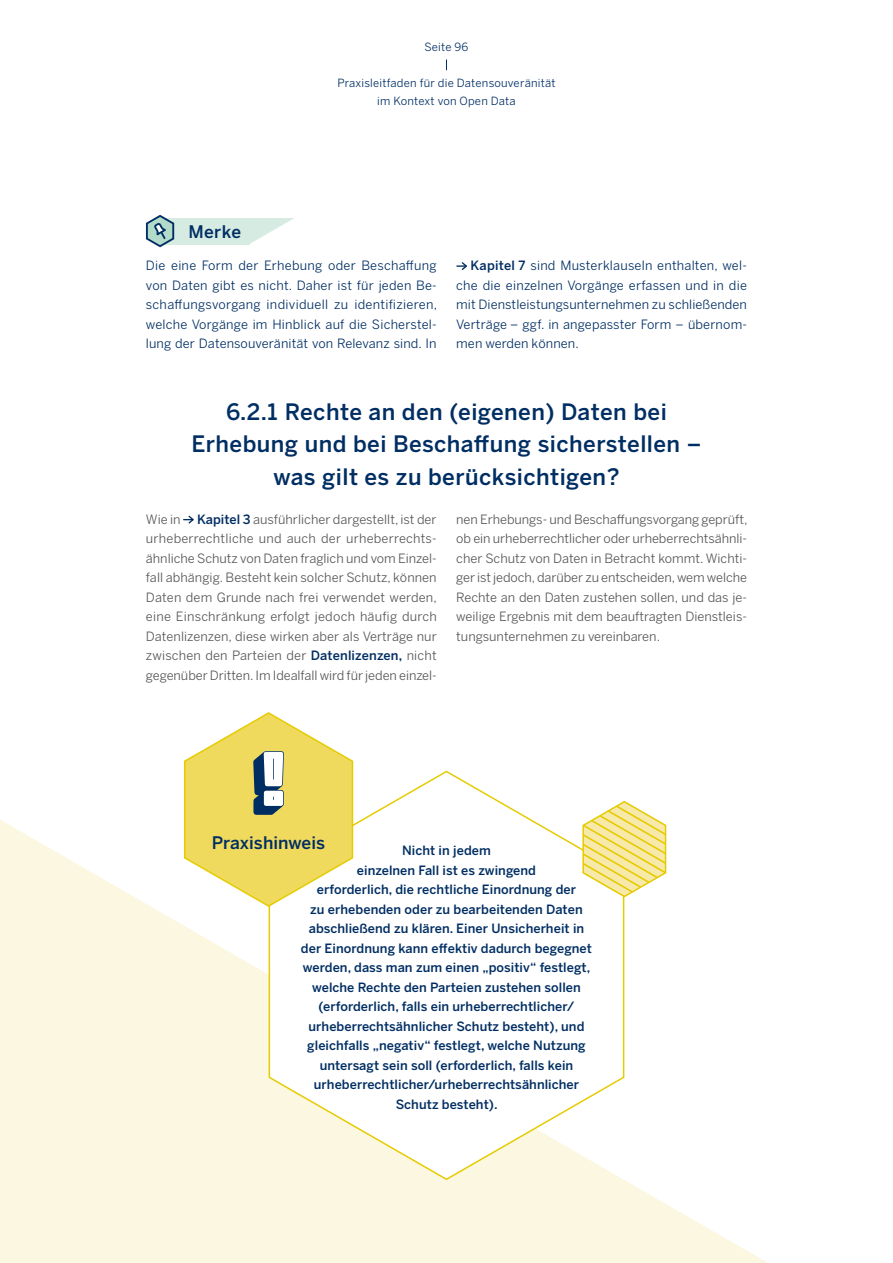
<style>
.page{position:relative;width:893px;height:1263px;background:#fff}
.page>*{position:absolute;margin:0;border:0;box-sizing:border-box;transform-origin:0 0}
._1_1_1_H3_15_21_IHV{font:500 22.5px/32.5px "Benton Sans";letter-spacing:.02em;color:#002e63;text-align:center}
.Praxishinweis_Headli{font:500 17.25px "Benton Sans";letter-spacing:.005em;color:#002e63}
.Merke_Hinweis_Headli{font:500 17.25px "Benton Sans";letter-spacing:.02em;color:#002e63}
.Copytext_8_5_13_s{font:12.75px/19.5px "Benton Sans";letter-spacing:.005em;color:#565656}
.Praxishinweis_Copy{font:500 12.75px/19.5px "Benton Sans";letter-spacing:.005em;color:#002e63;text-align:center}
.Copytext_8_5_13_b{font:12.75px/19.5px "Benton Sans";letter-spacing:.005em;color:#002e63;text-align:justify}
.t1{font:11.25px/18px "Benton Sans";letter-spacing:.02em;color:#002e63;text-align:center}
.s1{font-weight:500}
.s2{font-weight:500;color:#002e63}
</style>
<div class="page">
<svg style="left:0;top:820px;width:768px;height:443px;fill:#fcf7e0"></svg>
<svg style="left:146px;top:214px;width:148px;height:34px"></svg>
<svg style="left:267px;top:770px;width:358px;height:411px"></svg>
<svg style="left:581px;top:800px;width:86px;height:98px"></svg>
<svg style="left:457px;top:262px;width:10px;height:8px"></svg>
<svg style="left:184px;top:515px;width:10px;height:9px"></svg>
<svg style="left:183px;top:712px;width:171px;height:196px"></svg>
<p class="t1" style="left:424px;top:38px;width:46px">Seite 96</p>
<p class="t1" style="left:337px;top:74px;width:220px">Praxisleitfaden für die Datensouveränität im Kontext von Open Data</p>
<p class="Merke_Hinweis_Headli" style="left:188px;top:221px;width:54px">Merke</p>
<p class="Copytext_8_5_13_b" style="left:146px;top:255px;width:293px">Die eine Form der Erhebung oder Beschaffung von Daten gibt es nicht. Daher ist für jeden Be&shy;schaffungsvorgang individuell zu identifizieren, welche Vorgänge im Hinblick auf die Sicherstel&shy;lung der Datensouveränität von Relevanz sind. In</p>
<p class="Copytext_8_5_13_b" style="left:456px;top:255px;width:292px;text-indent:14px"><span class="s1">Kapitel 7</span> sind Musterklauseln enthalten, wel&shy;che die einzelnen Vorgänge erfassen und in die mit Dienstleistungsunternehmen zu schließenden Verträge – ggf. in angepasster Form – übernom&shy;men werden können.</p>
<h3 class="_1_1_1_H3_15_21_IHV" style="left:192px;top:395px;width:511px">6.2.1 Rechte an den (eigenen) Daten bei<br>Erhebung und bei Beschaffung sicherstellen – was gilt es zu berücksichtigen?</h3>
<p class="Copytext_8_5_13_s" style="left:146px;top:509px;width:292px;text-indent:51px"><span class="s2">Kapitel 3</span> ausführlicher dargestellt, ist der urheberrechtliche und auch der urheberrechts&shy;ähnliche Schutz von Daten fraglich und vom Einzel&shy;fall abhängig. Besteht kein solcher Schutz, können Daten dem Grunde nach frei verwendet werden, eine Einschränkung erfolgt jedoch häufig durch Datenlizenzen, diese wirken aber als Verträge nur zwischen den Parteien der <span class="s2">Datenlizenzen,</span> nicht gegenüber Dritten. Im Idealfall wird für jeden einzel-</p>
<p class="Copytext_8_5_13_s" style="left:456px;top:509px;width:293px;text-align:justify">nen Erhebungs- und Beschaffungsvorgang geprüft, ob ein urheberrechtlicher oder urheberrechtsähnli&shy;cher Schutz von Daten in Betracht kommt. Wichti&shy;ger ist jedoch, darüber zu entscheiden, wem welche Rechte an den Daten zustehen sollen, und das je&shy;weilige Ergebnis mit dem beauftragten Dienstleis&shy;tungsunternehmen zu vereinbaren.</p>
<p class="Copytext_8_5_13_s" style="left:146px;top:509px;width:36px">Wie in</p>
<p class="Praxishinweis_Headli" style="left:212px;top:832px;width:115px">Praxishinweis</p>
<p class="Praxishinweis_Copy" style="left:301px;top:840px;width:293px">Nicht in jedem<br>einzelnen Fall ist es zwingend<br>erforderlich, die rechtliche Einordnung der<br>zu erhebenden oder zu bearbeitenden Daten abschließend zu klären. Einer Unsicherheit in der Einordnung kann effektiv dadurch begegnet werden, dass man zum einen „positiv“ festlegt, welche Rechte den Parteien zustehen sollen (erforderlich, falls ein urheberrechtlicher/ urheberrechtsähnlicher Schutz besteht), und gleichfalls „negativ“ festlegt, welche Nutzung untersagt sein soll (erforderlich, falls kein urheberrechtlicher/urheberrechtsähnlicher Schutz besteht).</p>
</div>
